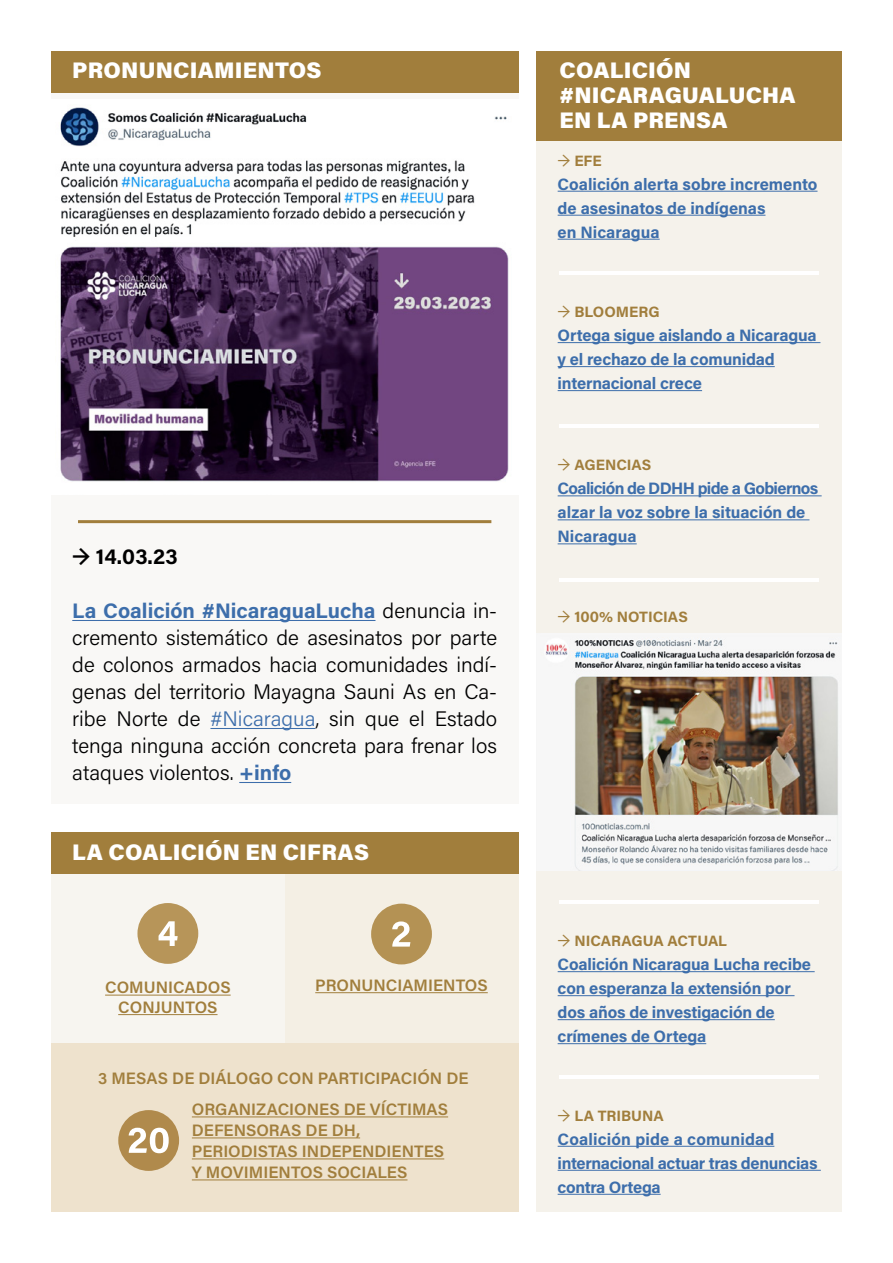
<style>
.page{position:relative;width:893px;height:1263px;background:#fff}
.page>*{position:absolute;margin:0;border:0;box-sizing:border-box;transform-origin:0 0}
.t1{font:900 22.5px/24.8px "Acumin Pro";letter-spacing:.01em;color:#fff}
.t2{font:300 21px/27px "Acumin Pro";color:#000;text-align:justify}
.t3{font:700 21px "Acumin Pro";color:#000}
.t4{font:700 16.5px/24px "Acumin Pro";letter-spacing:-.01em;color:#3d6eab}
.t5{font:600 16.5px/21px "Acumin Pro";color:#a17e3c}
.t6{font:700 15px "Acumin Pro";color:#a17e3c}
.s1{font-weight:500}
.s2{font-weight:700;color:#3d6eab}
.s3{color:#3d6eab}
</style>
<div class="page">
<div style="left:51px;top:93px;width:467px;height:711px;background:#f7f6f4"></div>
<div style="left:536px;top:51px;width:306px;height:1161px;background:#f5f2eb"></div>
<hr style="left:558px;top:191px;width:259px;height:1px;background:#3d6eab">
<hr style="left:558px;top:215px;width:207px;height:1px;background:#3d6eab">
<hr style="left:558px;top:239px;width:102px;height:1px;background:#3d6eab">
<hr style="left:558px;top:342px;width:262px;height:1px;background:#3d6eab">
<hr style="left:558px;top:366px;width:217px;height:1px;background:#3d6eab">
<hr style="left:558px;top:390px;width:144px;height:1px;background:#3d6eab">
<hr style="left:558px;top:495px;width:264px;height:1px;background:#3d6eab">
<hr style="left:558px;top:519px;width:251px;height:1px;background:#3d6eab">
<hr style="left:558px;top:543px;width:79px;height:1px;background:#3d6eab">
<hr style="left:558px;top:971px;width:257px;height:1px;background:#3d6eab">
<hr style="left:558px;top:995px;width:236px;height:1px;background:#3d6eab">
<hr style="left:558px;top:1019px;width:217px;height:1px;background:#3d6eab">
<hr style="left:558px;top:1043px;width:148px;height:1px;background:#3d6eab">
<hr style="left:558px;top:1146px;width:216px;height:1px;background:#3d6eab">
<hr style="left:558px;top:1170px;width:263px;height:1px;background:#3d6eab">
<hr style="left:558px;top:1194px;width:103px;height:1px;background:#3d6eab">
<div style="left:536px;top:51px;width:306px;height:90px;background:#a17e3c"></div>
<hr style="left:559px;top:272px;width:260px;height:3px;background:#fff">
<hr style="left:559px;top:425px;width:260px;height:3px;background:#fff">
<hr style="left:559px;top:578px;width:260px;height:3px;background:#fff">
<hr style="left:559px;top:901px;width:260px;height:3px;background:#fff">
<hr style="left:559px;top:1075px;width:260px;height:3px;background:#fff">
<div style="left:51px;top:51px;width:467px;height:42px;background:#a17e3c"></div>
<hr style="left:72px;top:620px;width:303px;height:1px;background:#3d6eab">
<hr style="left:210px;top:728px;width:105px;height:1px;background:#3d6eab">
<hr style="left:239px;top:782px;width:52px;height:1px;background:#3d6eab">
<img style="left:51px;top:100px;width:467px;height:394px">
<hr style="left:78px;top:520px;width:413px;height:3px;background:#a17e3c">
<img style="left:536px;top:633px;width:306px;height:237px">
<div style="left:51px;top:832px;width:467px;height:42px;background:#a17e3c"></div>
<div style="left:51px;top:874px;width:234px;height:169px;background:#f7f5f0"></div>
<hr style="left:105px;top:995px;width:126px;height:1px;background:#a17e3c">
<hr style="left:118px;top:1014px;width:100px;height:1px;background:#a17e3c">
<div style="left:137px;top:903px;width:61px;height:61px;background:#b79559;border-radius:50%"></div>
<svg style="left:159px;top:921px;width:19px;height:25px"></svg>
<div style="left:285px;top:874px;width:233px;height:169px;background:#f4efe4"></div>
<hr style="left:315px;top:992px;width:173px;height:1px;background:#a17e3c">
<div style="left:371px;top:904px;width:61px;height:60px;background:#b49254;border-radius:50%"></div>
<svg style="left:392px;top:921px;width:18px;height:25px"></svg>
<div style="left:51px;top:1043px;width:467px;height:169px;background:#eee2cd"></div>
<hr style="left:192px;top:1116px;width:256px;height:1px;background:#a17e3c">
<hr style="left:192px;top:1137px;width:168px;height:1px;background:#a17e3c">
<hr style="left:192px;top:1158px;width:252px;height:1px;background:#a17e3c">
<hr style="left:192px;top:1179px;width:215px;height:1px;background:#a17e3c">
<div style="left:118px;top:1110px;width:61px;height:61px;background:#b08a4c;border-radius:50%"></div>
<svg style="left:129px;top:1128px;width:40px;height:25px"></svg>
<h1 class="t1" style="left:72px;top:57px;width:251px">PRONUNCIAMIENTOS</h1>
<h1 class="t1" style="left:559px;top:57px;width:238px">COALICIÓN #NICARAGUALUCHA<br>EN LA PRENSA</h1>
<p class="t6" style="left:558px;top:150px;width:46px"><span class="s1">→</span> EFE</p>
<p class="t4" style="left:558px;top:171px;width:261px">Coalición alerta sobre incremento de asesinatos de indígenas<br>en Nicaragua</p>
<p class="t6" style="left:558px;top:301px;width:104px"><span class="s1">→</span> BLOOMERG</p>
<p class="t4" style="left:558px;top:322px;width:261px">Ortega sigue aislando a Nicaragua y el rechazo de la comunidad internacional crece</p>
<p class="t6" style="left:558px;top:454px;width:95px"><span class="s1">→</span> AGENCIAS</p>
<p class="t4" style="left:558px;top:476px;width:262px">Coalición de DDHH pide a Gobiernos alzar la voz sobre la situación de<br>Nicaragua</p>
<p class="t3" style="left:72px;top:542px;width:107px">→ 14.03.23</p>
<p class="t2" style="left:72px;top:597px;width:426px"><span class="s2">La Coalición #NicaraguaLucha</span> denuncia in&shy;cremento sistemático de asesinatos por parte de colonos armados hacia comunidades indí&shy;genas del territorio Mayagna Sauni As en Ca&shy;ribe Norte de <span class="s3">#Nicaragua</span>, sin que el Estado tenga ninguna acción concreta para frenar los ataques violentos. <span class="s2">+info</span></p>
<p class="t6" style="left:558px;top:606px;width:132px"><span class="s1">→</span> 100% NOTICIAS</p>
<h1 class="t1" style="left:72px;top:838px;width:298px">LA COALICIÓN EN CIFRAS</h1>
<p class="t5" style="left:105px;top:977px;width:127px;line-height:19.5px;text-align:center">COMUNICADOS<br>CONJUNTOS</p>
<p class="t5" style="left:315px;top:974px;width:174px">PRONUNCIAMIENTOS</p>
<p class="t5" style="left:192px;top:1062px;width:278px;line-height:31px;text-indent:-94px">3 MESAS DE DIÁLOGO CON PARTICIPACIÓN DE<br>ORGANIZACIONES DE VÍCTIMAS</p>
<p class="t5" style="left:192px;top:1119px;width:254px">DEFENSORAS DE DH,<br>PERIODISTAS INDEPENDIENTES<br>Y MOVIMIENTOS SOCIALES</p>
<p class="t6" style="left:558px;top:930px;width:171px"><span class="s1">→</span> NICARAGUA ACTUAL</p>
<p class="t4" style="left:558px;top:951px;width:255px">Coalición Nicaragua Lucha recibe con esperanza la extensión por dos años de investigación de crímenes de Ortega</p>
<p class="t6" style="left:558px;top:1105px;width:108px"><span class="s1">→</span> LA TRIBUNA</p>
<p class="t4" style="left:558px;top:1126px;width:261px">Coalición pide a comunidad internacional actuar tras denuncias contra Ortega</p>
</div>
